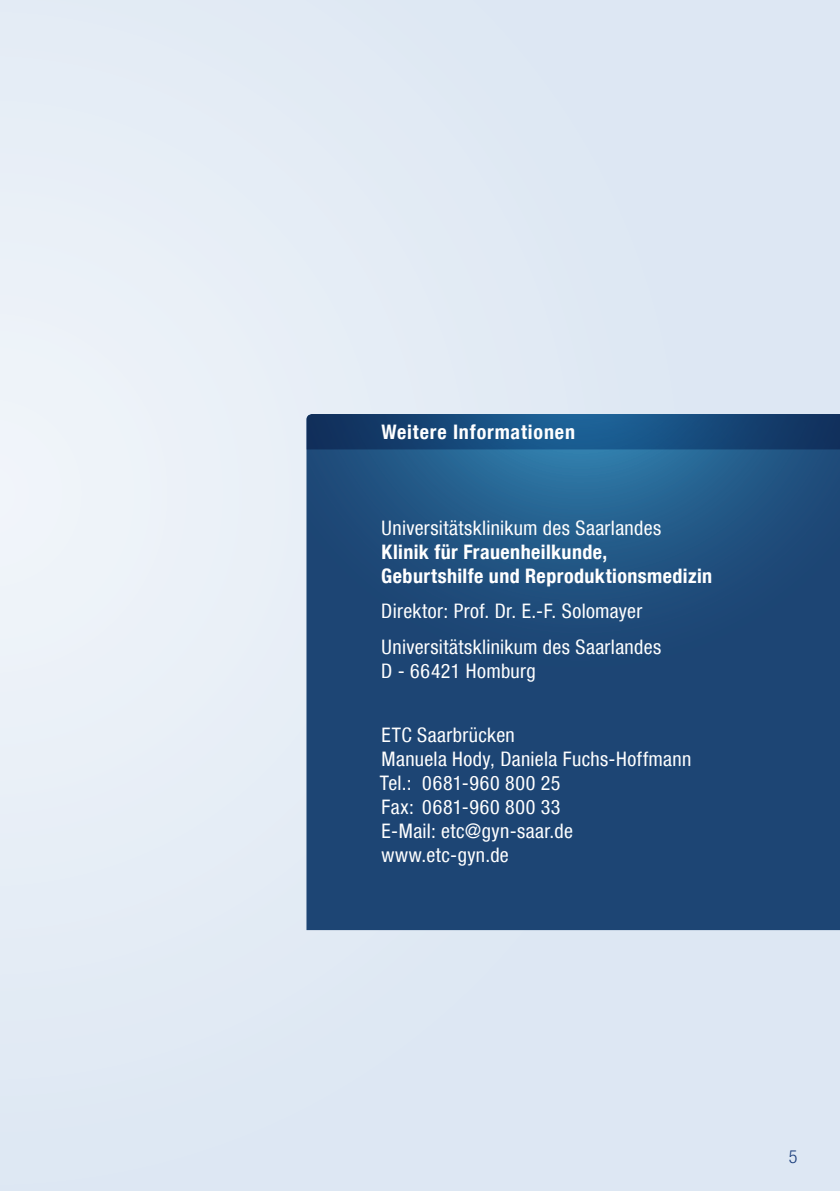
<style>
.page{position:relative;width:840px;height:1191px;background:#fff}
.page>*{position:absolute;margin:0;border:0;box-sizing:border-box;transform-origin:0 0}
.t1{font:condensed 20px/24px "KS Helvetica Neue";letter-spacing:.02em;color:#fff}
.t2{font:700 condensed 20px/24px "KS Helvetica Neue";letter-spacing:.025em;color:#fff}
.t3{font:700 condensed 20px "KS Helvetica Neue";letter-spacing:.045em;color:#fff}
.t4{font:300 condensed 18px "KS Helvetica Neue";color:#1b3e7c}
</style>
<div class="page">
<div style="left:0;top:0;width:839px;height:1191px;background:#e2eaf4"></div>
<svg style="left:306px;top:449px;width:533px;height:481px;background:#1e4a79"></svg>
<svg style="left:306px;top:414px;width:533px;height:35px;background:#164879"></svg>
<p class="t3" style="left:381px;top:420px;width:195px">Weitere Informationen</p>
<p class="t1" style="left:381px;top:516px;width:281px">Universitätsklinikum des Saarlandes</p>
<p class="t2" style="left:381px;top:540px;width:332px">Klinik für Frauenheilkunde,<br>Geburtshilfe und Reproduktionsmedizin</p>
<p class="t1" style="left:381px;top:593px;width:281px;line-height:35.4px">Direktor: Prof. Dr. E.-F. Solomayer<br>Universitätsklinikum des Saarlandes</p>
<p class="t1" style="left:381px;top:658px;width:156px">D - 66421 Homburg</p>
<p class="t1" style="left:379px;top:722px;width:313px">ETC Saarbrücken<br>Manuela Hody, Daniela Fuchs-Hoffmann<br>Tel.: 0681-960 800 25<br>Fax: 0681-960 800 33<br>E-Mail: etc@gyn-saar.de www.etc-gyn.de</p>
<p class="t4" style="left:788px;top:1146px;width:10px">5</p>
</div>
